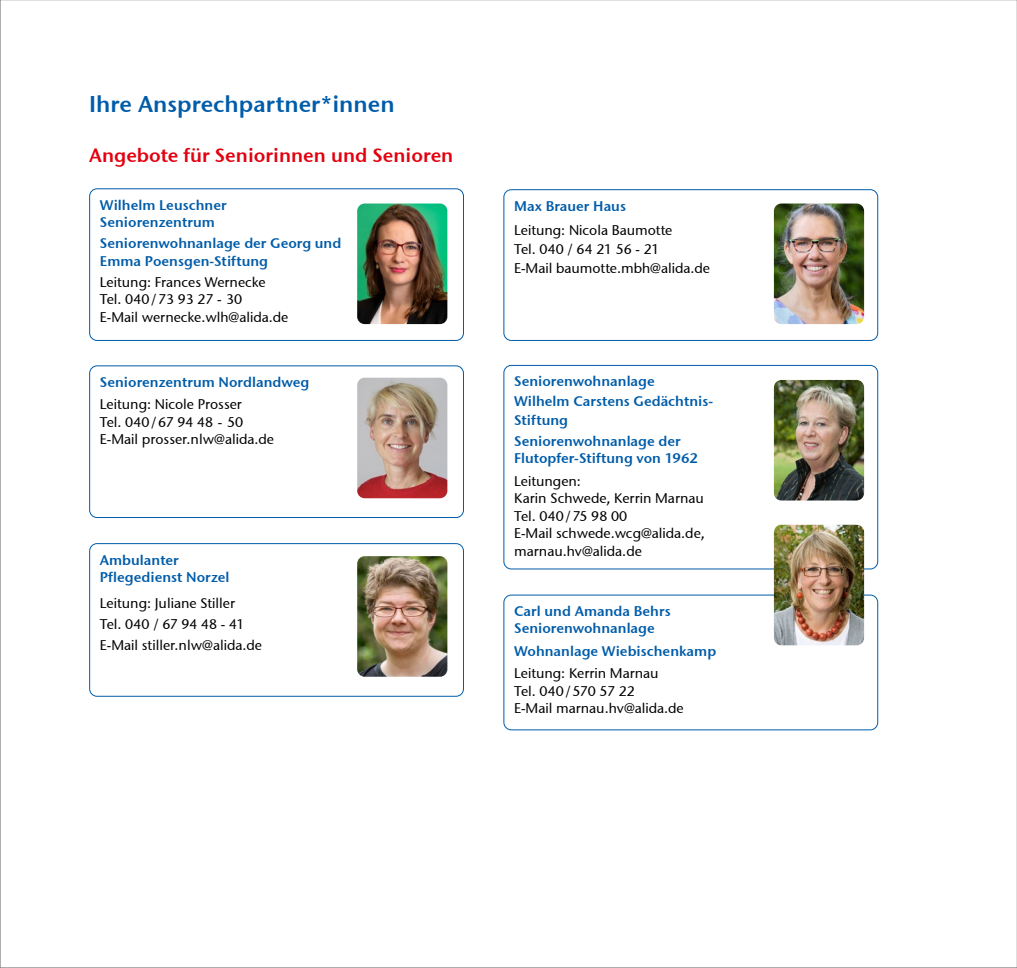
<style>
.page{position:relative;width:1017px;height:968px;background:#fff}
.page>*{position:absolute;margin:0;border:0;box-sizing:border-box;transform-origin:0 0}
.t1{font:22.75px "Stone Sans Semi ITCTT";color:#005ca9}
.t2{font:19.25px "Stone Sans Semi ITCTT";color:#e3000f}
.t3{font:14px/17.5px "Stone Sans ITCTT Medium";color:#000}
.t4{font:14px/17.5px "Stone Sans Semi ITCTT";color:#005ca9}
</style>
<div class="page">
<div style="left:504px;top:594px;width:374px;height:136px;border:1px solid #005ca9;border-radius:7px"></div>
<div style="left:504px;top:189px;width:374px;height:152px;border:1px solid #005ca9;border-radius:7px"></div>
<div style="left:504px;top:365px;width:374px;height:204px;border:1px solid #005ca9;border-radius:7px"></div>
<div style="left:89px;top:365px;width:375px;height:153px;border:1px solid #005ca9;border-radius:7px"></div>
<div style="left:89px;top:543px;width:375px;height:153px;border:1px solid #005ca9;border-radius:7px"></div>
<div style="left:89px;top:188px;width:375px;height:153px;border:1px solid #005ca9;border-radius:7px"></div>
<img style="left:774px;top:203px;width:90px;height:121px">
<img style="left:357px;top:556px;width:90px;height:120px">
<img style="left:774px;top:524px;width:90px;height:121px">
<img style="left:357px;top:203px;width:90px;height:121px">
<img style="left:357px;top:377px;width:90px;height:121px">
<img style="left:774px;top:380px;width:90px;height:120px">
<h1 class="t1" style="left:89px;top:90px;width:307px">Ihre Ansprechpartner*innen</h1>
<h2 class="t2" style="left:89px;top:143px;width:366px">Angebote für Seniorinnen und Senioren</h2>
<p class="t4" style="left:100px;top:196px;width:128px">Wilhelm Leuschner<br>Seniorenzentrum</p>
<p class="t4" style="left:100px;top:234px;width:243px">Seniorenwohnanlage der Georg und<br>Emma Poensgen-Stiftung</p>
<p class="t3" style="left:100px;top:273px;width:190px">Leitung: Frances Wernecke<br>Tel. 040 / 73 93 27 - 30<br>E-Mail wernecke.wlh@alida.de</p>
<p class="t4" style="left:100px;top:373px;width:211px">Seniorenzentrum Nordlandweg</p>
<p class="t3" style="left:100px;top:395px;width:176px">Leitung: Nicole Prosser<br>Tel. 040 / 67 94 48 - 50<br>E-Mail prosser.nlw@alida.de</p>
<p class="t4" style="left:100px;top:550px;width:131px">Ambulanter<br>Pflegedienst Norzel</p>
<p class="t3" style="left:100px;top:592px;width:164px;line-height:21px">Leitung: Juliane Stiller<br>Tel. 040 / 67 94 48 - 41<br>E-Mail stiller.nlw@alida.de</p>
<p class="t4" style="left:514px;top:197px;width:113px">Max Brauer Haus</p>
<p class="t3" style="left:514px;top:220px;width:197px;line-height:19.2px">Leitung: Nicola Baumotte<br>Tel. 040 / 64 21 56 - 21<br>E-Mail baumotte.mbh@alida.de</p>
<p class="t4" style="left:514px;top:371px;width:201px;line-height:19.2px">Seniorenwohnanlage<br>Wilhelm Carstens Gedächtnis-<br>Stiftung</p>
<p class="t4" style="left:514px;top:432px;width:185px">Seniorenwohnanlage der<br>Flutopfer-Stiftung von 1962</p>
<p class="t3" style="left:514px;top:472px;width:192px">Leitungen:<br>Karin Schwede, Kerrin Marnau<br>Tel. 040 / 75 98 00<br>E-Mail schwede.wcg@alida.de, marnau.hv@alida.de</p>
<p class="t4" style="left:514px;top:602px;width:158px">Carl und Amanda Behrs<br>Seniorenwohnanlage</p>
<p class="t4" style="left:514px;top:642px;width:204px">Wohnanlage Wiebischenkamp</p>
<p class="t3" style="left:514px;top:664px;width:171px">Leitung: Kerrin Marnau<br>Tel. 040 / 570 57 22<br>E-Mail marnau.hv@alida.de</p>
</div>
